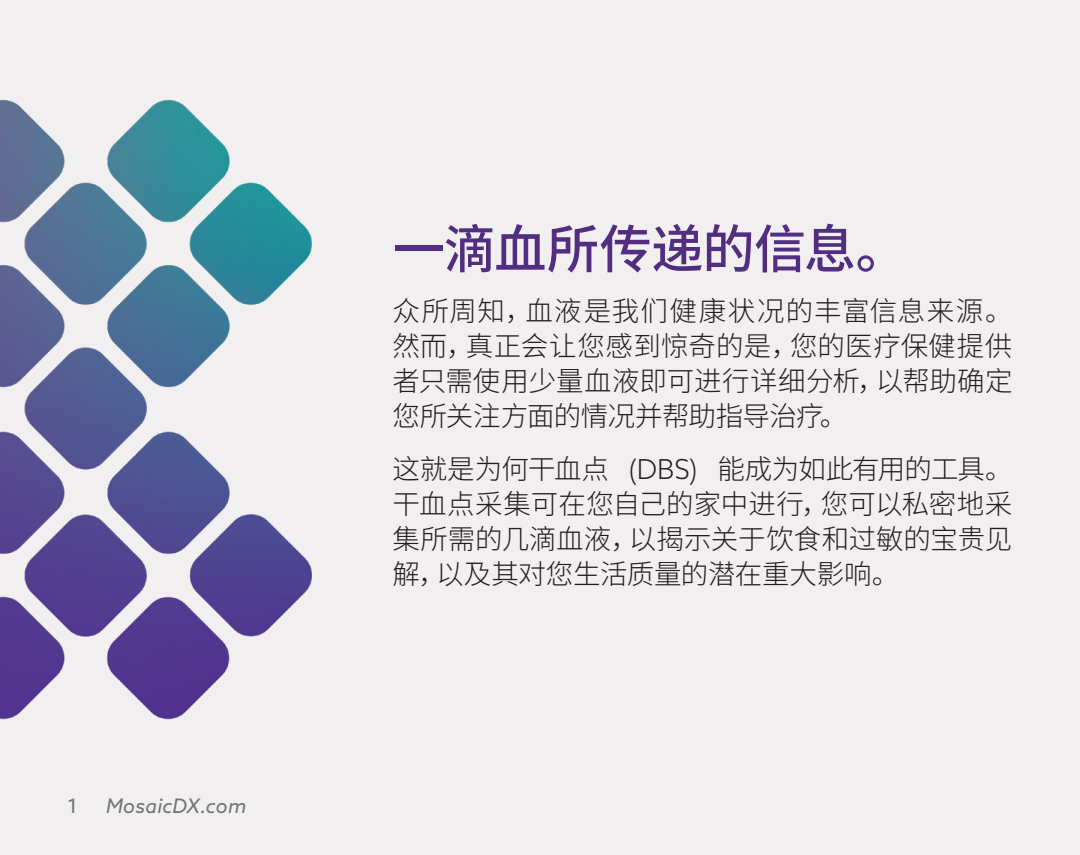
<style>
.page{position:relative;width:1080px;height:855px;background:#f2eff0}
.page>*{position:absolute;margin:0;border:0;box-sizing:border-box;transform-origin:0 0}
.MDX_Paragraph_Style{font:500 52.5px "Noto Sans CJ Ksc";letter-spacing:-.02em;color:#522e81}
.MDX_Paragraph_Style-2{font:300 27.5px/35px "Noto Sans CJ Ksc";letter-spacing:-.01em;color:#231f20;text-align:justify}
.t1{font:italic 20px "Azo Sans";letter-spacing:.01em;color:#717271}
.t2{font:20px "Azo Sans";color:#717271}
.s1{font-family:"Azo Sans"}
</style>
<div class="page">
<img style="left:0;top:100px;width:312px;height:620px">
<p class="t2" style="left:68px;top:793px;width:12px">1</p>
<p class="t1" style="left:106px;top:793px;width:142px">MosaicDX.com</p>
<p class="MDX_Paragraph_Style" style="left:392px;top:219px;width:517px">一滴血所传递的信息。</p>
<p class="MDX_Paragraph_Style-2" style="left:392px;top:294px;width:622px">众所周知，血液是我们健康状况的丰富信息来源。然而，真正会让您感到惊奇的是，您的医疗保健提供者只需使用少量血液即可进行详细分析，以帮助确定您所关注方面的情况并帮助指导治疗。</p>
<p class="MDX_Paragraph_Style-2" style="left:392px;top:452px;width:622px">这就是为何干血点 <span class="s1">(DBS)</span> 能成为如此有用的工具。干血点采集可在您自己的家中进行，您可以私密地采集所需的几滴血液，以揭示关于饮食和过敏的宝贵见解，以及其对您生活质量的潜在重大影响。</p>
</div>
